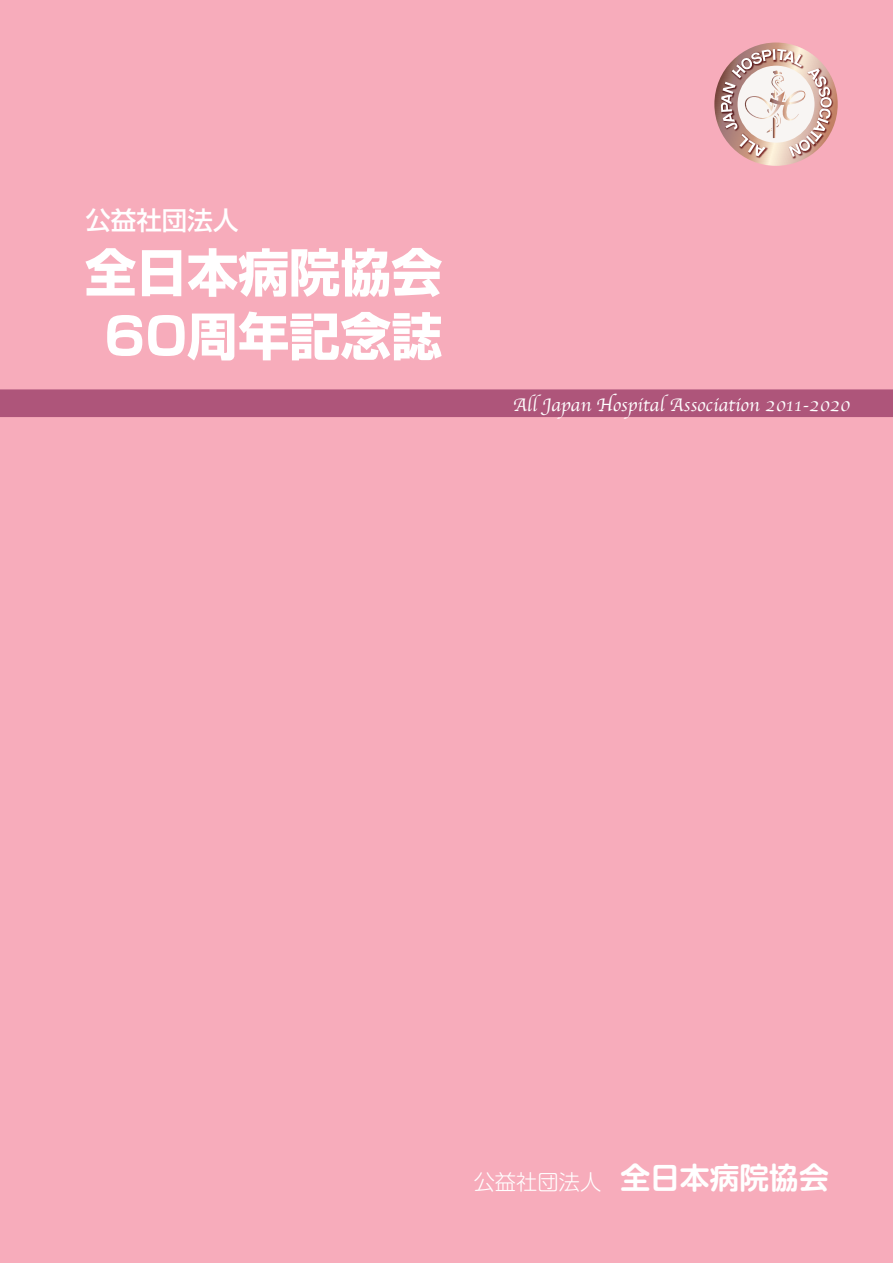
<style>
.page{position:relative;width:893px;height:1263px;background:#f7acbb}
.page>*{position:absolute;margin:0;border:0;box-sizing:border-box;transform-origin:0 0}
.t1{font:700 51px/63.8px "Shin Go Pro";color:#fff;text-align:center}
.t2{font:700 29.7px "UD Shin M Go Pro De";color:#fff}
.t3{font:500 25.5px "Shin Go Pro";color:#fff}
.t4{font:19.2px "Apple Chancery";color:#fff}
.s1{font-family:"UD Shin M Go Pro";font-weight:300;font-size:21.3px}
</style>
<div class="page">
<img style="left:761px;top:48px;width:28px;height:1px">
<img style="left:832px;top:97px;width:2px;height:13px">
<img style="left:755px;top:157px;width:13px;height:2px">
<img style="left:788px;top:157px;width:16px;height:2px">
<img style="left:720px;top:102px;width:1px;height:12px">
<svg style="left:721px;top:49px;width:111px;height:108px"></svg>
<h3 class="t3" style="left:85px;top:199px;width:155px">公益社団法人</h3>
<h1 class="t1" style="left:85px;top:235px;width:359px">全日本病院協会<br>60周年記念誌</h1>
<p class="t4" style="left:513px;top:389px;width:338px">All Japan Hospital Association 2011-2020</p>
<h2 class="t2" style="left:474px;top:1153px;width:357px"><span class="s1">公益社団法人</span> 全日本病院協会</h2>
</div>
